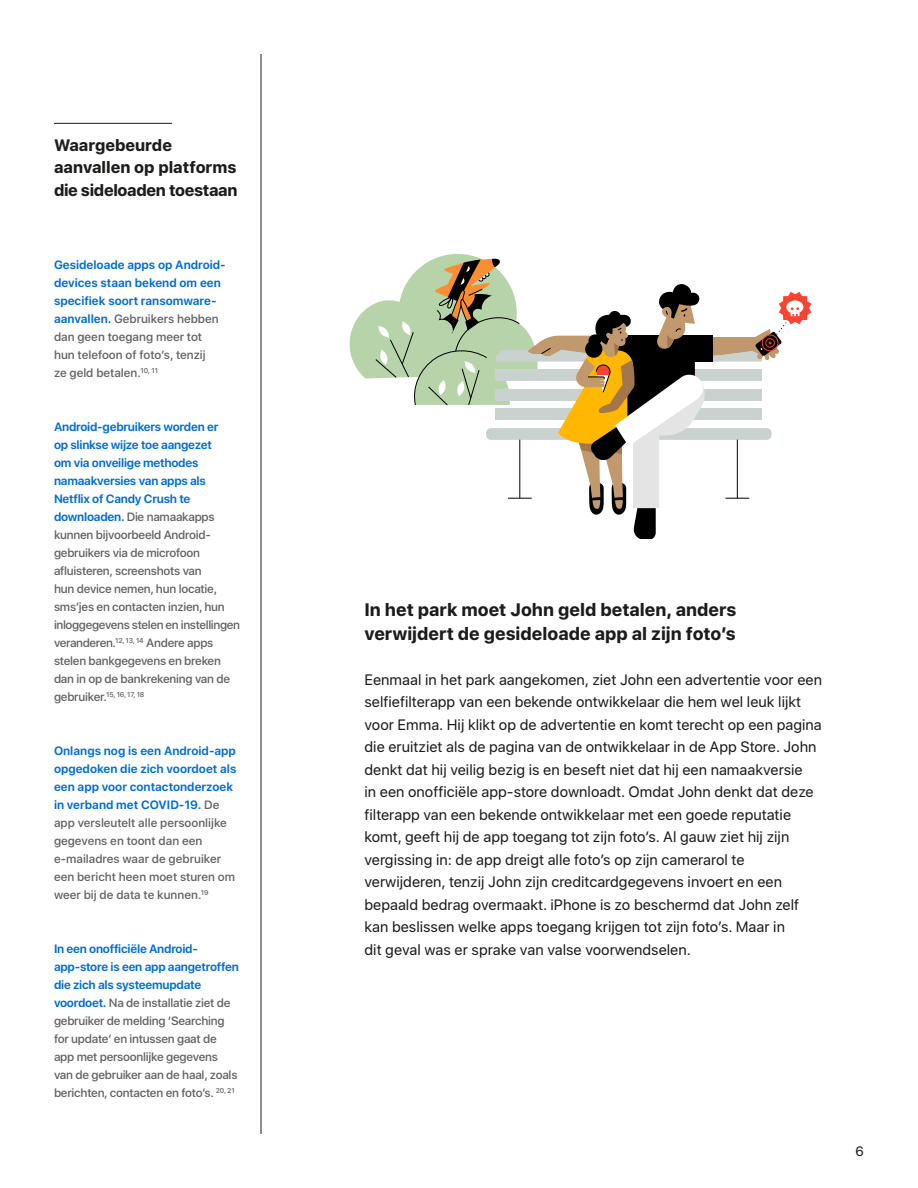
<style>
.page{position:relative;width:918px;height:1188px;background:#fff}
.page>*{position:absolute;margin:0;border:0;box-sizing:border-box;transform-origin:0 0}
.t1{font:700 18px/24px "SF Hello";color:#1d1c1a}
.t2{font:700 16.5px/22.5px "SF Hello";letter-spacing:-.01em;color:#1d1c1a}
.t3{font:15px/22.5px "SF Hello";color:#1d1c1a}
.t4{font:13.5px "SF Hello";color:#1d1c1a}
.t5{font:500 12px/18px "SF Hello";letter-spacing:-.02em;color:#616160}
.t6{font:500 12px/18px "SF Hello";color:#616160}
.t7{font:600 12px/18px "SF Hello";color:#006ed2}
.t8{font:500 7.05px "SF Hello";letter-spacing:-.02em;color:#616160}
.s1{font-weight:500;color:#616160}
.s2{font-weight:600;color:#006ed2}
.s3{font-size:12px}
</style>
<div class="page">
<hr style="left:54px;top:123px;width:118px;height:1px;background:#1d1c1a">
<svg style="left:350px;top:254px;width:461px;height:284px"></svg>
<hr style="left:261px;top:54px;width:1px;height:1080px;background:#1d1c1a">
<p class="t2" style="left:54px;top:133px;width:185px">Waargebeurde aanvallen op platforms die sideloaden toestaan</p>
<p class="t7" style="left:54px;top:255px;width:173px">Gesideloade apps op Android&shy;devices staan bekend om een specifiek soort ransomware&shy;aanvallen. <span class="s1">Gebruikers hebben dan geen toegang meer tot hun telefoon of foto’s, tenzij<br>ze geld betalen.</span><sup>10,</sup> <sup>11</sup></p>
<p class="t5" style="left:54px;top:417px;width:188px"><span class="s2">Android-gebruikers worden er<br>op slinkse wijze toe aangezet<br>om via onveilige methodes namaakversies van apps als<br>Netflix of Candy Crush te downloaden.</span> Die namaakapps kunnen bijvoorbeeld Android&shy;gebruikers via de microfoon afluisteren, screenshots van<br>hun device nemen, hun locatie, sms’jes en contacten inzien, hun inloggegevens stelen en instellingen veranderen.<sup>12,</sup> <sup>13,</sup> <sup>14</sup> Andere apps stelen bankgegevens en breken dan in op de bankrekening van de</p>
<p class="t8" style="left:54px;top:689px;width:92px"><span class="s3">gebruiker.</span>15, 16, 17, 18</p>
<p class="t6" style="left:54px;top:741px;width:184px"><span class="s2">Onlangs nog is een Android-app opgedoken die zich voordoet als een app voor contactonderzoek in verband met COVID-19.</span> De app versleutelt alle persoonlijke gegevens en toont dan een e‑mailadres waar de gebruiker een bericht heen moet sturen om weer bij de data te kunnen.<sup>19</sup></p>
<p class="t5" style="left:54px;top:939px;width:187px"><span class="s2">In een onofficiële Android&shy;app-store is een app aangetroffen die zich als systeemupdate voordoet.</span> Na de installatie ziet de gebruiker de melding ‘Searching for update’ en intussen gaat de app met persoonlijke gegevens van de gebruiker aan de haal, zoals berichten, contacten en foto’s. <sup>20,</sup> <sup>21</sup></p>
<p class="t1" style="left:364px;top:596px;width:373px">In het park moet John geld betalen, anders verwijdert de gesideloade app al zijn foto’s</p>
<p class="t3" style="left:364px;top:667px;width:459px">Eenmaal in het park aangekomen, ziet John een advertentie voor een selfiefilterapp van een bekende ontwikkelaar die hem wel leuk lijkt voor Emma. Hij klikt op de advertentie en komt terecht op een pagina die eruitziet als de pagina van de ontwikkelaar in de App Store. John denkt dat hij veilig bezig is en beseft niet dat hij een namaakversie<br>in een onofficiële app-store downloadt. Omdat John denkt dat deze filterapp van een bekende ontwikkelaar met een goede reputatie komt, geeft hij de app toegang tot zijn foto’s. Al gauw ziet hij zijn vergissing in: de app dreigt alle foto’s op zijn camerarol te verwijderen, tenzij John zijn creditcardgegevens invoert en een bepaald bedrag overmaakt. iPhone is zo beschermd dat John zelf kan beslissen welke apps toegang krijgen tot zijn foto’s. Maar in<br>dit geval was er sprake van valse voorwendselen.</p>
<p class="t4" style="left:856px;top:1141px;width:10px">6</p>
</div>
